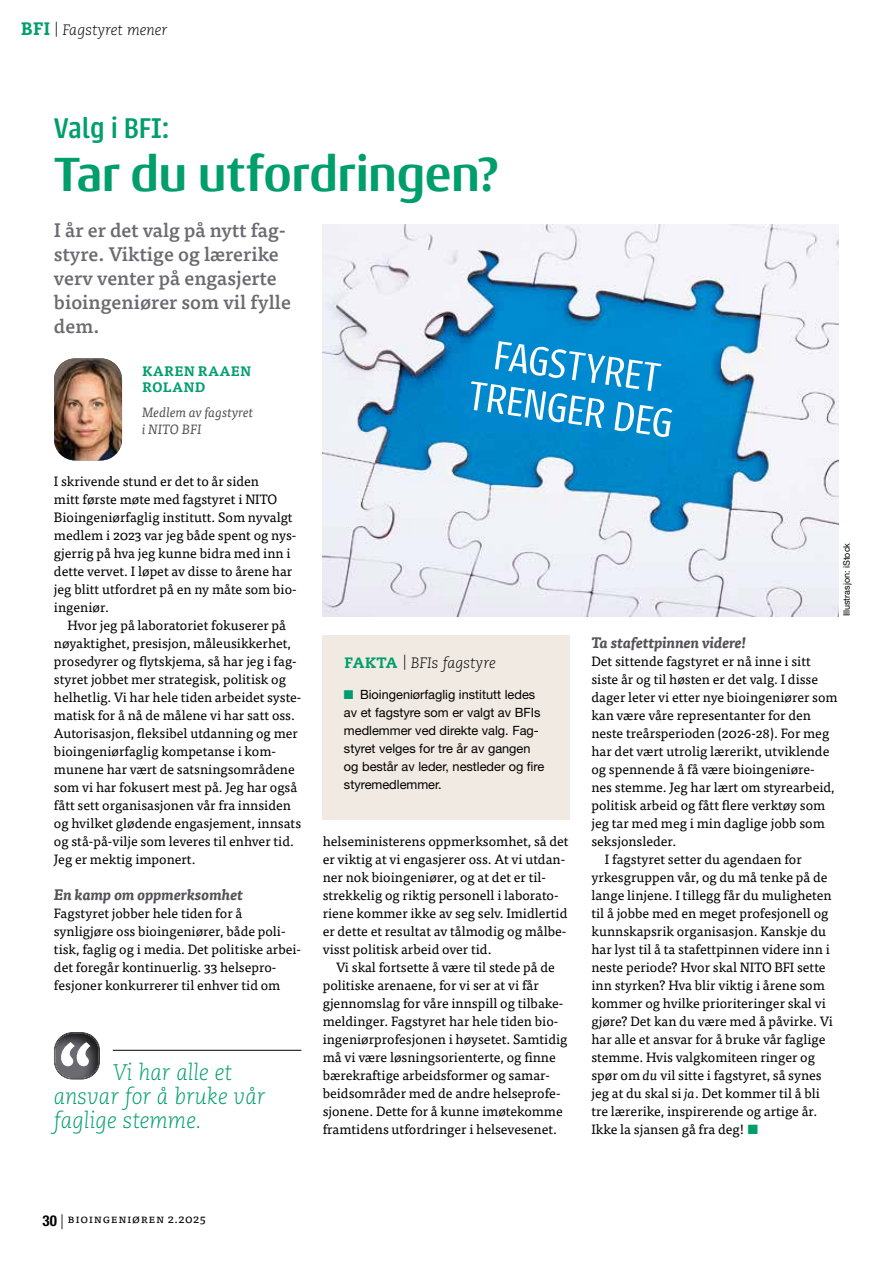
<style>
.page{position:relative;width:893px;height:1263px;background:#fff}
.page>*{position:absolute;margin:0;border:0;box-sizing:border-box;transform-origin:0 0}
.t1{font:700 51px "Conto";letter-spacing:-.01em;color:#009e6c}
.t2{font:300 45px/43.5px "Urbana";color:#fff;text-align:center}
.t3{font:500 31.5px "Urbana";color:#009e6c}
.t4{font:italic 300 22.5px/24px "Caecilia LT Std";color:#009e6c;scale:.96 1}
.t5{font:500 19.5px/24px "Tisa Pro";color:#6b6a71}
.t6{font:italic 700 15px "Tisa Pro";color:#545158}
.t7{font:italic 300 15px "Caecilia LT Std";color:#000}
.t8{font:13.5px/18px "Tisa Pro";color:#000}
.t9{font:italic 13.5px/16.5px "Tisa Pro";color:#545158}
.t10{font:700 13.5px/16.5px "Tisa Pro";letter-spacing:.01em;color:#009e6c}
.t11{font:12.75px/18px "Helvetica Neue LT Pro";color:#000}
.t12{font:12px "Tisa Pro";letter-spacing:.05em;color:#000}
.t13{font:9px "Helvetica Neue LT Pro";color:#000}
.s1{font-weight:800;font-style:normal;font-size:18px;color:#009e6c}
.s2{font-weight:800;font-style:normal;color:#009e6c}
.s3{color:#009e6c}
.s4{font-style:italic}
.s5{font-family:"Helvetica Neue LT Pro";font-weight:700;font-stretch:condensed;font-size:15px}
.s6{font-family:"Helvetica Neue LT Pro";font-weight:300;font-size:15px}
</style>
<div class="page">
<img style="left:54px;top:358px;width:68px;height:102px">
<hr style="left:113px;top:1050px;width:188px;height:1px;background:#000">
<div style="left:51px;top:1030px;width:50px;height:51px;background:#000;opacity:.75"></div>
<svg style="left:54px;top:1032px;width:46px;height:47px"></svg>
<div style="left:323px;top:635px;width:247px;height:185px;background:#f0eae2"></div>
<img style="left:323px;top:224px;width:516px;height:392px">
<p class="t7" style="left:21px;top:21px;width:148px"><span class="s1">BFI</span> | Fagstyret mener</p>
<h3 class="t3" style="left:54px;top:112px;width:117px">Valg i BFI:</h3>
<h1 class="t1" style="left:54px;top:141px;width:447px">Tar du utfordringen?</h1>
<h3 class="t5" style="left:54px;top:217px;width:239px">I år er det valg på nytt fag&shy;styre. Viktige og lærerike verv venter på engasjerte bioingeniører som vil fylle dem.</h3>
<p class="t10" style="left:142px;top:362px;width:111px">KAREN RAAEN<br>ROLAND</p>
<p class="t9" style="left:142px;top:404px;width:113px">Medlem av fagstyret i NITO BFI</p>
<p class="t8" style="left:54px;top:471px;width:244px">I skrivende stund er det to år siden<br>mitt første møte med fagstyret i NITO Bioingeniørfaglig institutt. Som nyvalgt medlem i 2023 var jeg både spent og nys&shy;gjerrig på hva jeg kunne bidra med inn i dette vervet. I løpet av disse to årene har jeg blitt utfordret på en ny måte som bio&shy;ingeniør.</p>
<p class="t8" style="left:54px;top:615px;width:249px;text-indent:14px">Hvor jeg på laboratoriet fokuserer på nøyaktighet, presisjon, måleusikkerhet, prosedyrer og flytskjema, så har jeg i fag&shy;styret jobbet mer strategisk, politisk og helhetlig. Vi har hele tiden arbeidet syste&shy;matisk for å nå de målene vi har satt oss.<br>Autorisasjon, fleksibel utdanning og mer bioingeniørfaglig kompetanse i kom&shy;munene har vært de satsningsområdene som vi har fokusert mest på. Jeg har også fått sett organisasjonen vår fra innsiden og hvilket glødende engasjement, innsats og stå-på-vilje som leveres til enhver tid.<br>Jeg er mektig imponert.</p>
<p class="t6" style="left:54px;top:883px;width:191px">En kamp om oppmerksomhet</p>
<p class="t8" style="left:54px;top:903px;width:249px">Fagstyret jobber hele tiden for å synligjøre oss bioingeniører, både poli&shy;tisk, faglig og i media. Det politiske arbei&shy;det foregår kontinuerlig. 33 helsepro&shy;fesjoner konkurrerer til enhver tid om</p>
<h3 class="t4" style="left:54px;top:1061px;width:222px;text-indent:59px">Vi har alle et ansvar for å bruke vår faglige stemme.</h3>
<h2 class="t2" style="left:478px;top:331px;width:206px;rotate:8deg">FAGSTYRET<br>TRENGER DEG</h2>
<p class="t13" style="left:841px;top:616px;width:75px;rotate:-90deg">Illustrasjon: iStock</p>
<p class="t7" style="left:344px;top:655px;width:153px"><span class="s2">FAKTA</span> | BFIs fagstyre</p>
<p class="t11" style="left:344px;top:685px;width:202px"><span class="s3">■</span> Bioingeniørfaglig institutt ledes av et fagstyre som er valgt av BFIs medlemmer ved direkte valg. Fag&shy;styret velges for tre år av gangen og består av leder, nestleder og fire styremedlemmer.</p>
<p class="t8" style="left:323px;top:831px;width:247px">helseministerens oppmerksomhet, så det er viktig at vi engasjerer oss. At vi utdan&shy;ner nok bioingeniører, og at det er til&shy;strekkelig og riktig personell i laborato&shy;riene kommer ikke av seg selv. Imidlertid er dette et resultat av tålmodig og målbe&shy;visst politisk arbeid over tid.</p>
<p class="t8" style="left:323px;top:957px;width:246px;text-indent:14px">Vi skal fortsette å være til stede på de politiske arenaene, for vi ser at vi får gjennomslag for våre innspill og tilbake&shy;meldinger. Fagstyret har hele tiden bio&shy;ingeniørprofesjonen i høysetet. Samtidig må vi være løsningsorienterte, og finne bærekraftige arbeidsformer og samar&shy;beidsområder med de andre helseprofe&shy;sjonene. Dette for å kunne imøtekomme framtidens utfordringer i helsevesenet.</p>
<p class="t6" style="left:591px;top:631px;width:156px">Ta stafettpinnen videre!</p>
<p class="t8" style="left:591px;top:651px;width:221px">Det sittende fagstyret er nå inne i sitt</p>
<p class="t8" style="left:591px;top:669px;width:228px">siste år og til høsten er det valg. I disse</p>
<p class="t8" style="left:591px;top:687px;width:248px">dager leter vi etter nye bioingeniører som</p>
<p class="t8" style="left:591px;top:705px;width:221px">kan være våre representanter for den</p>
<p class="t8" style="left:591px;top:723px;width:239px">neste treårsperioden (2026-28). For meg</p>
<p class="t8" style="left:591px;top:741px;width:239px">har det vært utrolig lærerikt, utviklende</p>
<p class="t8" style="left:591px;top:759px;width:225px">og spennende å få være bioingeniøre-</p>
<p class="t8" style="left:591px;top:777px;width:245px">nes stemme. Jeg har lært om styrearbeid,</p>
<p class="t8" style="left:591px;top:795px;width:235px">politisk arbeid og fått flere verktøy som</p>
<p class="t8" style="left:591px;top:813px;width:235px">jeg tar med meg i min daglige jobb som</p>
<p class="t8" style="left:591px;top:831px;width:86px">seksjonsleder.</p>
<p class="t8" style="left:605px;top:849px;width:198px">I fagstyret setter du agendaen for</p>
<p class="t8" style="left:591px;top:867px;width:238px">yrkesgruppen vår, og du må tenke på de</p>
<p class="t8" style="left:591px;top:885px;width:242px">lange linjene. I tillegg får du muligheten</p>
<p class="t8" style="left:591px;top:903px;width:239px">til å jobbe med en meget profesjonell og</p>
<p class="t8" style="left:591px;top:921px;width:236px">kunnskapsrik organisasjon. Kanskje du</p>
<p class="t8" style="left:591px;top:939px;width:240px">har lyst til å ta stafettpinnen videre inn i</p>
<p class="t8" style="left:591px;top:957px;width:236px">neste periode? Hvor skal NITO BFI sette</p>
<p class="t8" style="left:591px;top:975px;width:235px">inn styrken? Hva blir viktig i årene som</p>
<p class="t8" style="left:591px;top:993px;width:236px">kommer og hvilke prioriteringer skal vi</p>
<p class="t8" style="left:591px;top:1011px;width:243px">gjøre? Det kan du være med å påvirke. Vi</p>
<p class="t8" style="left:591px;top:1029px;width:236px">har alle et ansvar for å bruke vår faglige</p>
<p class="t8" style="left:591px;top:1047px;width:225px">stemme. Hvis valgkomiteen ringer og</p>
<p class="t8" style="left:591px;top:1065px;width:232px">spør om <span class="s4">du</span> vil sitte i fagstyret, så synes</p>
<p class="t8" style="left:591px;top:1083px;width:230px">jeg at du skal si <span class="s4">ja</span>. Det kommer til å bli</p>
<p class="t8" style="left:591px;top:1101px;width:228px">tre lærerike, inspirerende og artige år.</p>
<p class="t8" style="left:591px;top:1119px;width:168px">Ikke la sjansen gå fra deg! <span class="s3">■</span></p>
<p class="t12" style="left:43px;top:1209px;width:165px"><span class="s5">30</span> <span class="s6">|</span> Bioingeniøren 2.2025</p>
</div>
